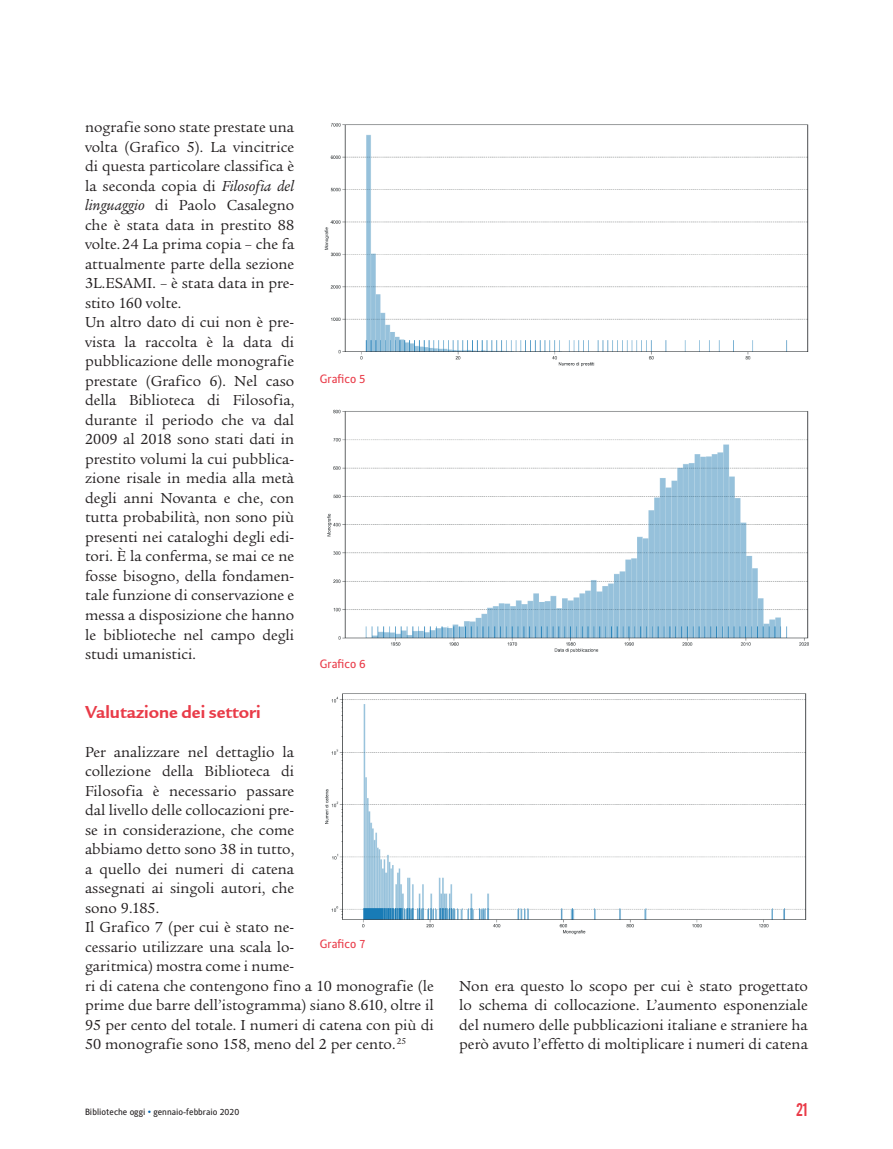
<style>
.page{position:relative;width:893px;height:1149px;background:#fff}
.page>*{position:absolute;margin:0;border:0;box-sizing:border-box;transform-origin:0 0}
.t1{font:18.75px "Legacy Sans ITCTT Bold";color:#e93b48}
.t2{font:18px "Alternate Gothic No 2 BT";color:#e93b48}
.t3{font:15.75px/19.5px "Legacy Ser ITC";color:#231f20}
.t4{font:12px "Alber";color:#e93b48}
.t5{font:9px "Alber";color:#231f20}
.s1{font-style:italic}
.s2{color:#0161ab}
</style>
<div class="page">
<img style="left:324px;top:123px;width:485px;height:244px">
<img style="left:327px;top:409px;width:482px;height:244px">
<img style="left:325px;top:693px;width:482px;height:241px">
<p class="t3" style="left:85px;top:117px;width:211px">nografie sono state prestate una volta (Grafico 5). La vincitrice di questa particolare classifica è la seconda copia di <span class="s1">Filosofia del linguaggio</span> di Paolo Casalegno che è stata data in prestito 88 volte.24 La prima copia – che fa attualmente parte della sezione<br>3L.ESAMI. – è stata data in pre&shy;stito 160 volte.<br>Un altro dato di cui non è pre&shy;vista la raccolta è la data di pubblicazione delle monografie prestate (Grafico 6). Nel caso della Biblioteca di Filosofia, durante il periodo che va dal<br>2009 al 2018 sono stati dati in prestito volumi la cui pubblica&shy;zione risale in media alla metà degli anni Novanta e che, con tutta probabilità, non sono più presenti nei cataloghi degli edi&shy;tori. È la conferma, se mai ce ne fosse bisogno, della fondamen&shy;tale funzione di conservazione e messa a disposizione che hanno le biblioteche nel campo degli studi umanistici.</p>
<p class="t4" style="left:320px;top:371px;width:47px">Grafico 5</p>
<p class="t4" style="left:320px;top:656px;width:47px">Grafico 6</p>
<p class="t1" style="left:85px;top:700px;width:177px">Valutazione dei settori</p>
<p class="t3" style="left:85px;top:741px;width:350px">Per analizzare nel dettaglio la<br>collezione della Biblioteca di<br>Filosofia è necessario passare<br>dal livello delle collocazioni pre-<br>se in considerazione, che come<br>abbiamo detto sono 38 in tutto,<br>a quello dei numeri di catena<br>assegnati ai singoli autori, che<br>sono 9.185.<br>Il Grafico 7 (per cui è stato ne-<br>cessario utilizzare una scala lo-<br>garitmica) mostra come i nume-<br>ri di catena che contengono fino a 10 monografie (le prime due barre dell’istogramma) siano 8.610, oltre il 95 per cento del totale. I numeri di catena con più di 50 monografie sono 158, meno del 2 per cento.<sup>25</sup></p>
<p class="t4" style="left:320px;top:936px;width:47px">Grafico 7</p>
<p class="t3" style="left:459px;top:975px;width:350px;text-align:justify">Non era questo lo scopo per cui è stato progettato lo schema di collocazione. L’aumento esponenziale del numero delle pubblicazioni italiane e straniere ha però avuto l’effetto di moltiplicare i numeri di catena</p>
<p class="t5" style="left:85px;top:1106px;width:156px">Biblioteche oggi <span class="s2">•</span> gennaio-febbraio 2020</p>
<p class="t2" style="left:796px;top:1099px;width:13px">21</p>
</div>
